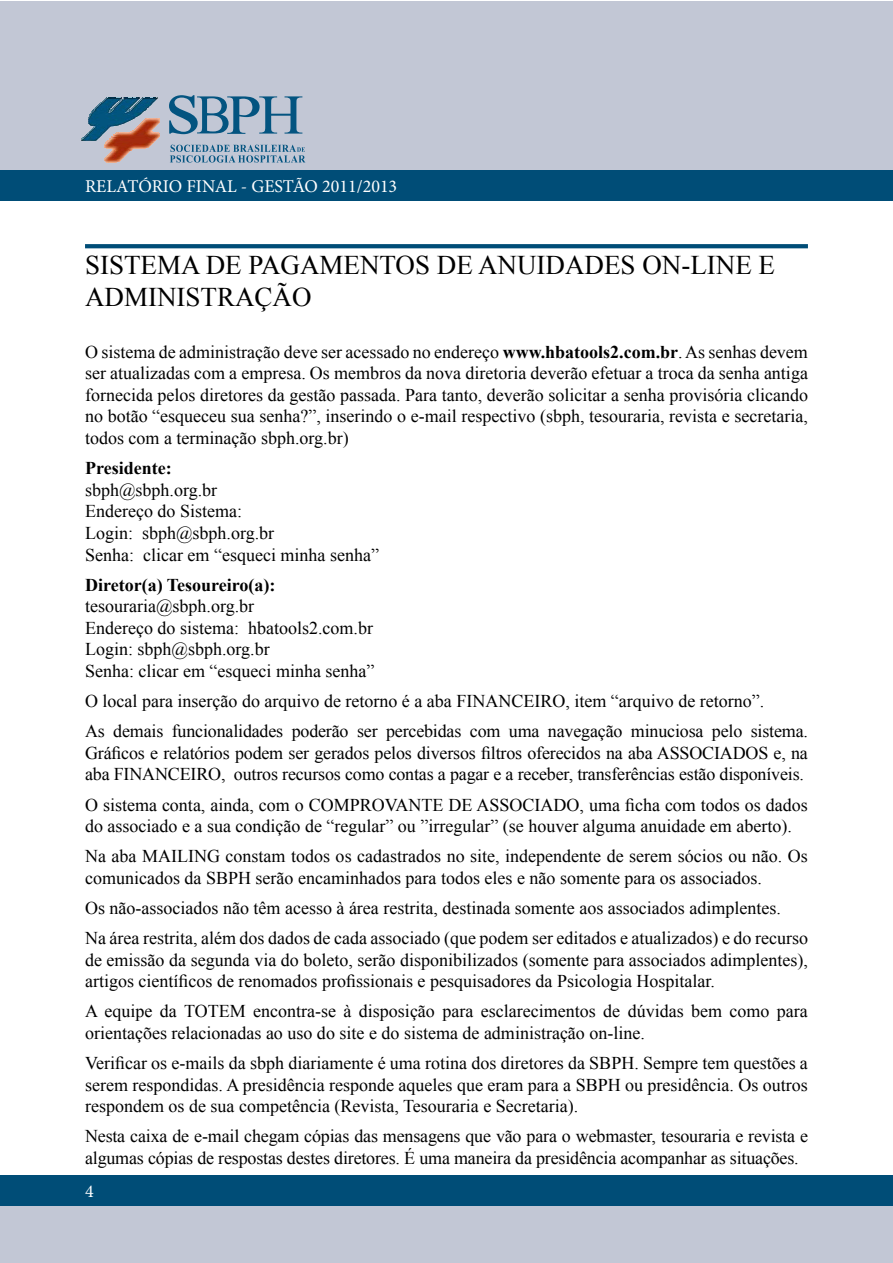
<style>
.page{position:relative;width:893px;height:1263px;background:#fff}
.page>*{position:absolute;margin:0;border:0;box-sizing:border-box;transform-origin:0 0}
.t1{font:27px/32.4px "Times New Roman";color:#000}
.t2{font:18px/21.6px "Times New Roman";color:#000}
.t3{font:700 18px "Times New Roman";color:#000}
.t4{font:18px "Minion Pro";color:#fff}
.s1{font-weight:700}
</style>
<div class="page">
<div style="left:1px;top:1px;width:892px;height:169px;background:#c2c7d5"></div>
<div style="left:1px;top:1201px;width:892px;height:62px;background:#c2c7d5"></div>
<svg style="left:105px;top:149px;width:28px;height:14px"></svg>
<img style="left:104px;top:144px;width:47px;height:5px">
<img style="left:106px;top:142px;width:47px;height:2px">
<img style="left:108px;top:140px;width:47px;height:2px">
<img style="left:119px;top:138px;width:39px;height:2px">
<img style="left:119px;top:137px;width:40px;height:1px">
<img style="left:119px;top:135px;width:40px;height:2px">
<img style="left:119px;top:134px;width:40px;height:1px">
<img style="left:119px;top:133px;width:40px;height:1px">
<svg style="left:81px;top:125px;width:38px;height:16px"></svg>
<img style="left:89px;top:123px;width:36px;height:2px">
<img style="left:88px;top:117px;width:48px;height:6px">
<svg style="left:131px;top:118px;width:29px;height:15px"></svg>
<img style="left:90px;top:113px;width:51px;height:4px">
<img style="left:92px;top:112px;width:51px;height:2px">
<svg style="left:93px;top:97px;width:64px;height:15px"></svg>
<svg style="left:169px;top:95px;width:133px;height:39px"></svg>
<svg style="left:170px;top:145px;width:135px;height:18px"></svg>
<div style="left:0;top:171px;width:893px;height:30px;background:#004d77"></div>
<div style="left:0;top:1176px;width:893px;height:30px;background:#004d77"></div>
<svg style="left:85px;top:244px;width:723px;height:4px;background:#06517a"></svg>
<p class="t4" style="left:85px;top:174px;width:314px">RELATÓRIO FINAL - GESTÃO 2011/2013</p>
<h1 class="t1" style="left:85px;top:248px;width:691px">SISTEMA DE PAGAMENTOS DE ANUIDADES ON-LINE E<br>ADMINISTRAÇÃO</h1>
<p class="t2" style="left:85px;top:340px;width:724px;text-align:justify">O sistema de administração deve ser acessado no endereço <span class="s1">www.hbatools2.com.br</span>. As senhas devem ser atualizadas com a empresa. Os membros da nova diretoria deverão efetuar a troca da senha antiga fornecida pelos diretores da gestão passada. Para tanto, deverão solicitar a senha provisória clicando no botão “esqueceu sua senha?”, inserindo o e-mail respectivo (sbph, tesouraria, revista e secretaria, todos com a terminação sbph.org.br)</p>
<p class="t3" style="left:85px;top:455px;width:88px">Presidente:</p>
<p class="t2" style="left:85px;top:478px;width:295px">sbph@sbph.org.br<br>Endereço do Sistema:<br>Login: sbph@sbph.org.br<br>Senha: clicar em “esqueci minha senha”</p>
<p class="t3" style="left:85px;top:572px;width:192px">Diretor(a) Tesoureiro(a):</p>
<p class="t2" style="left:85px;top:595px;width:291px">tesouraria@sbph.org.br<br>Endereço do sistema: hbatools2.com.br<br>Login: sbph@sbph.org.br<br>Senha: clicar em “esqueci minha senha”</p>
<p class="t2" style="left:85px;top:685px;width:724px;line-height:30.2px">O local para inserção do arquivo de retorno é a aba FINANCEIRO, item “arquivo de retorno”.<br>As demais funcionalidades poderão ser percebidas com uma navegação minuciosa pelo sistema.</p>
<p class="t2" style="left:85px;top:741px;width:724px">Gráficos e relatórios podem ser gerados pelos diversos filtros oferecidos na aba ASSOCIADOS e, na aba FINANCEIRO, outros recursos como contas a pagar e a receber, transferências estão disponíveis.</p>
<p class="t2" style="left:85px;top:793px;width:724px">O sistema conta, ainda, com o COMPROVANTE DE ASSOCIADO, uma ficha com todos os dados do associado e a sua condição de “regular” ou ”irregular” (se houver alguma anuidade em aberto).</p>
<p class="t2" style="left:85px;top:845px;width:724px">Na aba MAILING constam todos os cadastrados no site, independente de serem sócios ou não. Os comunicados da SBPH serão encaminhados para todos eles e não somente para os associados.</p>
<p class="t2" style="left:85px;top:892px;width:724px;line-height:30.2px">Os não-associados não têm acesso à área restrita, destinada somente aos associados adimplentes.<br>Na área restrita, além dos dados de cada associado (que podem ser editados e atualizados) e do recurso</p>
<p class="t2" style="left:85px;top:948px;width:724px">de emissão da segunda via do boleto, serão disponibilizados (somente para associados adimplentes), artigos científicos de renomados profissionais e pesquisadores da Psicologia Hospitalar.</p>
<p class="t2" style="left:85px;top:1000px;width:724px">A equipe da TOTEM encontra-se à disposição para esclarecimentos de dúvidas bem como para orientações relacionadas ao uso do site e do sistema de administração on-line.</p>
<p class="t2" style="left:85px;top:1052px;width:724px;text-align:justify">Verificar os e-mails da sbph diariamente é uma rotina dos diretores da SBPH. Sempre tem questões a serem respondidas. A presidência responde aqueles que eram para a SBPH ou presidência. Os outros respondem os de sua competência (Revista, Tesouraria e Secretaria).</p>
<p class="t2" style="left:85px;top:1125px;width:725px">Nesta caixa de e-mail chegam cópias das mensagens que vão para o webmaster, tesouraria e revista e algumas cópias de respostas destes diretores. É uma maneira da presidência acompanhar as situações.</p>
<p class="t4" style="left:85px;top:1179px;width:10px">4</p>
</div>
